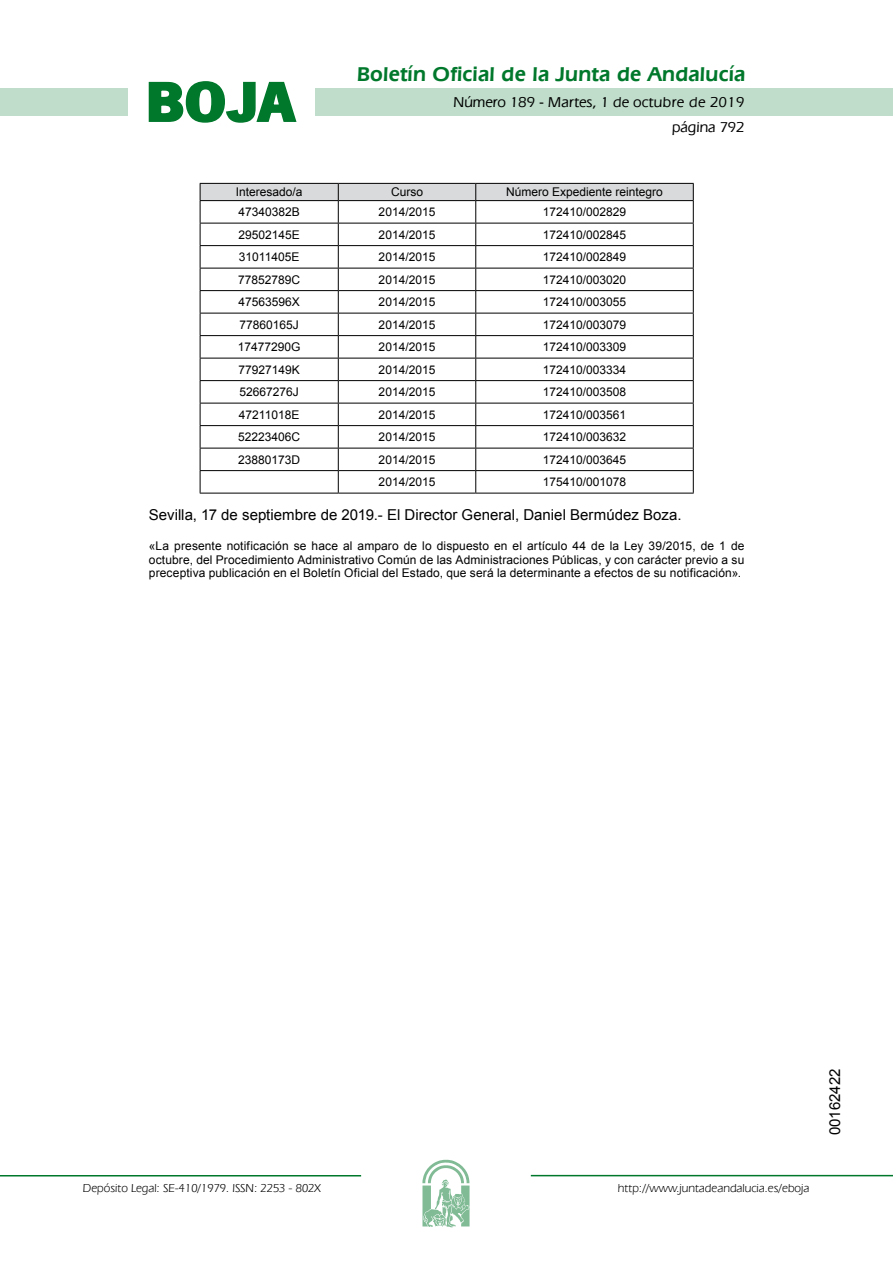
<style>
.page{position:relative;width:893px;height:1263px;background:#fff}
.page>*{position:absolute;margin:0;border:0;box-sizing:border-box;transform-origin:0 0}
.t1{font:700 57.75px "News Got T";color:#00782c;scale:1.14 1}
.t2{font:600 21px "Eras IT Cby BT";letter-spacing:.01em;color:#00782c}
.t3{font:15px "Arial";color:#000}
.t4{font:500 15px/24.5px "Eras IT Cby BT";color:#000;text-align:right}
.t5{font:12px/13.5px "Arial";color:#000;text-align:justify}
.t6{font:12px "Eras IT Cby BT";color:#000}
</style>
<div class="page">
<div style="left:315px;top:88px;width:577px;height:28px;background:#bfddca"></div>
<div style="left:0;top:88px;width:128px;height:28px;background:#bfddca"></div>
<hr style="left:0;top:1175px;width:361px;height:2px;background:#00782c">
<svg style="left:422px;top:1159px;width:47px;height:68px"></svg>
<hr style="left:531px;top:1175px;width:361px;height:1px;background:#00782c">
<svg style="left:148px;top:81px;width:149px;height:42px"></svg>
<svg style="left:200px;top:183px;width:494px;height:310px"></svg>
<hr style="left:200px;top:493px;width:138px;height:1px;background:#000">
<hr style="left:338px;top:493px;width:138px;height:1px;background:#000">
<hr style="left:476px;top:493px;width:217px;height:1px;background:#000">
<h1 class="t1" style="left:145px;top:68px;width:133px">BOJA</h1>
<h2 class="t2" style="left:357px;top:62px;width:390px">Boletín Oficial de la Junta de Andalucía</h2>
<p class="t4" style="left:453px;top:90px;width:292px">Número 189 - Martes, 1 de octubre de 2019 página 792</p>
<p class="t5" style="left:236px;top:186px;width:68px">Interesado/a</p>
<p class="t5" style="left:391px;top:186px;width:34px">Curso</p>
<p class="t5" style="left:506px;top:186px;width:158px">Número Expediente reintegro</p>
<p class="t5" style="left:238px;top:205px;width:63px">47340382B</p>
<p class="t5" style="left:378px;top:205px;width:58px">2014/2015</p>
<p class="t5" style="left:543px;top:205px;width:85px">172410/002829</p>
<p class="t5" style="left:238px;top:228px;width:63px">29502145E</p>
<p class="t5" style="left:378px;top:228px;width:58px">2014/2015</p>
<p class="t5" style="left:543px;top:228px;width:85px">172410/002845</p>
<p class="t5" style="left:239px;top:250px;width:62px">31011405E</p>
<p class="t5" style="left:378px;top:250px;width:58px">2014/2015</p>
<p class="t5" style="left:543px;top:250px;width:85px">172410/002849</p>
<p class="t5" style="left:238px;top:273px;width:64px">77852789C</p>
<p class="t5" style="left:378px;top:273px;width:58px">2014/2015</p>
<p class="t5" style="left:543px;top:273px;width:85px">172410/003020</p>
<p class="t5" style="left:238px;top:295px;width:63px">47563596X</p>
<p class="t5" style="left:378px;top:295px;width:58px">2014/2015</p>
<p class="t5" style="left:543px;top:295px;width:85px">172410/003055</p>
<p class="t5" style="left:239px;top:318px;width:61px">77860165J</p>
<p class="t5" style="left:378px;top:318px;width:58px">2014/2015</p>
<p class="t5" style="left:543px;top:318px;width:85px">172410/003079</p>
<p class="t5" style="left:238px;top:340px;width:64px">17477290G</p>
<p class="t5" style="left:378px;top:340px;width:58px">2014/2015</p>
<p class="t5" style="left:543px;top:340px;width:85px">172410/003309</p>
<p class="t5" style="left:238px;top:363px;width:63px">77927149K</p>
<p class="t5" style="left:378px;top:363px;width:58px">2014/2015</p>
<p class="t5" style="left:543px;top:363px;width:85px">172410/003334</p>
<p class="t5" style="left:239px;top:385px;width:61px">52667276J</p>
<p class="t5" style="left:378px;top:385px;width:58px">2014/2015</p>
<p class="t5" style="left:543px;top:385px;width:85px">172410/003508</p>
<p class="t5" style="left:239px;top:408px;width:62px">47211018E</p>
<p class="t5" style="left:378px;top:408px;width:58px">2014/2015</p>
<p class="t5" style="left:543px;top:408px;width:85px">172410/003561</p>
<p class="t5" style="left:238px;top:430px;width:64px">52223406C</p>
<p class="t5" style="left:378px;top:430px;width:58px">2014/2015</p>
<p class="t5" style="left:543px;top:430px;width:85px">172410/003632</p>
<p class="t5" style="left:238px;top:453px;width:64px">23880173D</p>
<p class="t5" style="left:378px;top:453px;width:58px">2014/2015</p>
<p class="t5" style="left:543px;top:453px;width:85px">172410/003645</p>
<p class="t5" style="left:378px;top:475px;width:58px">2014/2015</p>
<p class="t5" style="left:543px;top:475px;width:85px">175410/001078</p>
<p class="t3" style="left:149px;top:505px;width:534px">Sevilla, 17 de septiembre de 2019.- El Director General, Daniel Bermúdez Boza.</p>
<p class="t5" style="left:149px;top:540px;width:597px">«La presente notificación se hace al amparo de lo dispuesto en el artículo 44 de la Ley 39/2015, de 1 de octubre, del Procedimiento Administrativo Común de las Administraciones Públicas, y con carácter previo a su preceptiva publicación en el Boletín Oficial del Estado, que será la determinante a efectos de su notificación».</p>
<p class="t6" style="left:83px;top:1181px;width:239px">Depósito Legal: SE-410/1979. ISSN: 2253 - 802X</p>
<p class="t6" style="left:618px;top:1181px;width:193px">http://www.juntadeandalucia.es/eboja</p>
<p class="t3" style="left:825px;top:1135px;width:68px;rotate:-90deg">00162422</p>
</div>
